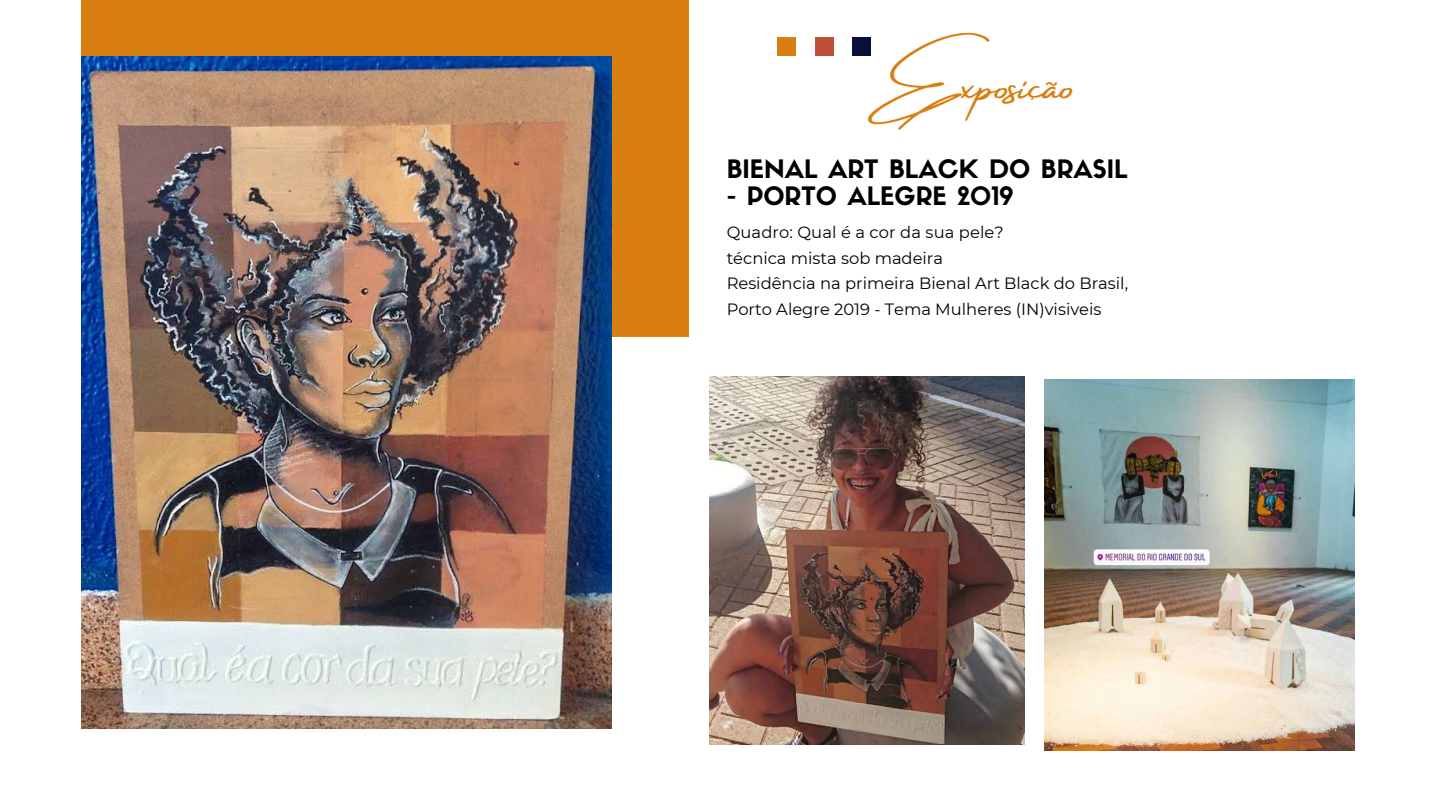
<style>
.page{position:relative;width:1440px;height:810px;background:#fff}
.page>*{position:absolute;margin:0;border:0;box-sizing:border-box;transform-origin:0 0}
.t1{font:49.3px "Amsterdam Four";color:#d97f11}
.t2{font:24.9px "Sifonn Basic";color:#000}
.t3{font:16.3px/25.5px "Montserrat";color:#000}
</style>
<div class="page">
<div style="left:777px;top:37px;width:19px;height:19px;background:#d97f11"></div>
<div style="left:815px;top:37px;width:18px;height:19px;background:#bf4f36"></div>
<div style="left:852px;top:37px;width:19px;height:19px;background:#080f3b"></div>
<div style="left:81px;top:0;width:607px;height:337px;background:#d97f11"></div>
<img style="left:81px;top:56px;width:531px;height:673px">
<img style="left:709px;top:376px;width:316px;height:369px">
<img style="left:1045px;top:379px;width:309px;height:372px">
<h1 class="t1" style="left:867px;top:58px;width:208px">Exposição</h1>
<h2 class="t2" style="left:727px;top:160px;width:402px">BIENAL ART BLACK DO BRASIL</h2>
<h2 class="t2" style="left:727px;top:186px;width:289px">- PORTO ALEGRE 2019</h2>
<p class="t3" style="left:727px;top:220px;width:403px">Quadro: Qual é a cor da sua pele?<br>técnica mista sob madeira<br>Residência na primeira Bienal Art Black do Brasil, Porto Alegre 2019 - Tema Mulheres (IN)visiveis</p>
</div>
